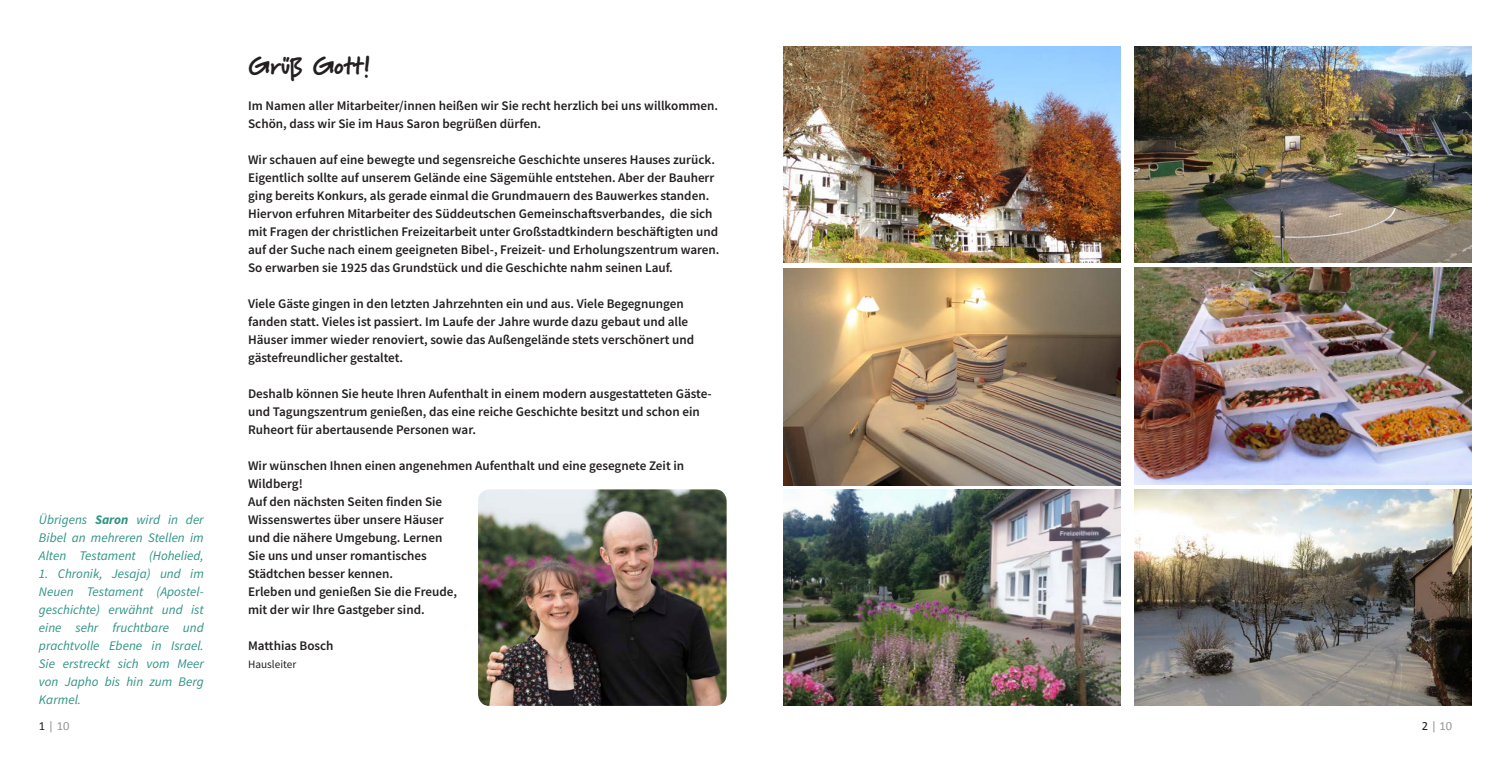
<style>
.page{position:relative;width:1510px;height:766px;background:#fff}
.page>*{position:absolute;margin:0;border:0;box-sizing:border-box;transform-origin:0 0}
.Absatzformat_1{font:900 25px "Marydale";color:#231f20}
.Vorwort{font:600 13.12px/18px "Source Sans Pro";color:#231f20}
.Hinweis{font:italic 13.12px/18px "Source Sans Pro";color:#2c9483;text-align:justify}
.t1{font:12.5px "Calibri";color:#939598}
.Vorwort-2{font:11.25px "Source Sans Pro";color:#231f20}
.s1{font-weight:700}
.s2{color:#231f20}
</style>
<div class="page">
<img style="left:478px;top:489px;width:248px;height:216px">
<img style="left:783px;top:46px;width:337px;height:216px">
<img style="left:1134px;top:268px;width:336px;height:216px">
<img style="left:1134px;top:489px;width:336px;height:216px">
<img style="left:783px;top:489px;width:337px;height:216px">
<img style="left:1134px;top:46px;width:336px;height:216px">
<img style="left:783px;top:269px;width:337px;height:216px">
<p class="Hinweis" style="left:39px;top:510px;width:166px">Übrigens <span class="s1">Saron</span> wird in der Bibel an mehreren Stellen im Alten Testament (Hohelied,</p>
<p class="Hinweis" style="left:39px;top:564px;width:166px">1. Chronik, Jesaja) und im Neuen Testament (Apostel&shy;geschichte) erwähnt und ist eine sehr fruchtbare und prachtvolle Ebene in Israel.<br>Sie erstreckt sich vom Meer von Japho bis hin zum Berg Karmel.</p>
<p class="Absatzformat_1" style="left:248px;top:50px;width:124px">Grüß Gott!</p>
<p class="Vorwort" style="left:248px;top:96px;width:471px">Im Namen aller Mitarbeiter/innen heißen wir Sie recht herzlich bei uns willkommen.<br>Schön, dass wir Sie im Haus Saron begrüßen dürfen.</p>
<p class="Vorwort" style="left:248px;top:150px;width:468px">Wir schauen auf eine bewegte und segensreiche Geschichte unseres Hauses zurück.</p>
<p class="Vorwort" style="left:248px;top:168px;width:473px">Eigentlich sollte auf unserem Gelände eine Sägemühle entstehen. Aber der Bauherr ging bereits Konkurs, als gerade einmal die Grundmauern des Bauwerkes standen.<br>Hiervon erfuhren Mitarbeiter des Süddeutschen Gemeinschaftsverbandes, die sich mit Fragen der christlichen Freizeitarbeit unter Großstadtkindern beschäftigten und auf der Suche nach einem geeigneten Bibel-, Freizeit- und Erholungszentrum waren.<br>So erwarben sie 1925 das Grundstück und die Geschichte nahm seinen Lauf.</p>
<p class="Vorwort" style="left:248px;top:294px;width:447px">Viele Gäste gingen in den letzten Jahrzehnten ein und aus. Viele Begegnungen fanden statt. Vieles ist passiert. Im Laufe der Jahre wurde dazu gebaut und alle Häuser immer wieder renoviert, sowie das Außengelände stets verschönert und gästefreundlicher gestaltet.</p>
<p class="Vorwort" style="left:248px;top:384px;width:465px">Deshalb können Sie heute Ihren Aufenthalt in einem modern ausgestatteten Gäste&shy;und Tagungszentrum genießen, das eine reiche Geschichte besitzt und schon ein<br>Ruheort für abertausende Personen war.</p>
<p class="Vorwort" style="left:248px;top:456px;width:437px">Wir wünschen Ihnen einen angenehmen Aufenthalt und eine gesegnete Zeit in<br>Wildberg!</p>
<p class="Vorwort" style="left:248px;top:492px;width:197px">Auf den nächsten Seiten finden Sie<br>Wissenswertes über unsere Häuser und die nähere Umgebung. Lernen<br>Sie uns und unser romantisches<br>Städtchen besser kennen.</p>
<p class="Vorwort" style="left:248px;top:582px;width:210px">Erleben und genießen Sie die Freude, mit der wir Ihre Gastgeber sind.</p>
<p class="Vorwort" style="left:248px;top:636px;width:87px">Matthias Bosch</p>
<p class="Vorwort-2" style="left:248px;top:657px;width:50px">Hausleiter</p>
<p class="t1" style="left:39px;top:717px;width:32px"><span class="s2">1</span> | 10</p>
<p class="t1" style="left:1421px;top:717px;width:32px"><span class="s2">2</span> | 10</p>
</div>
